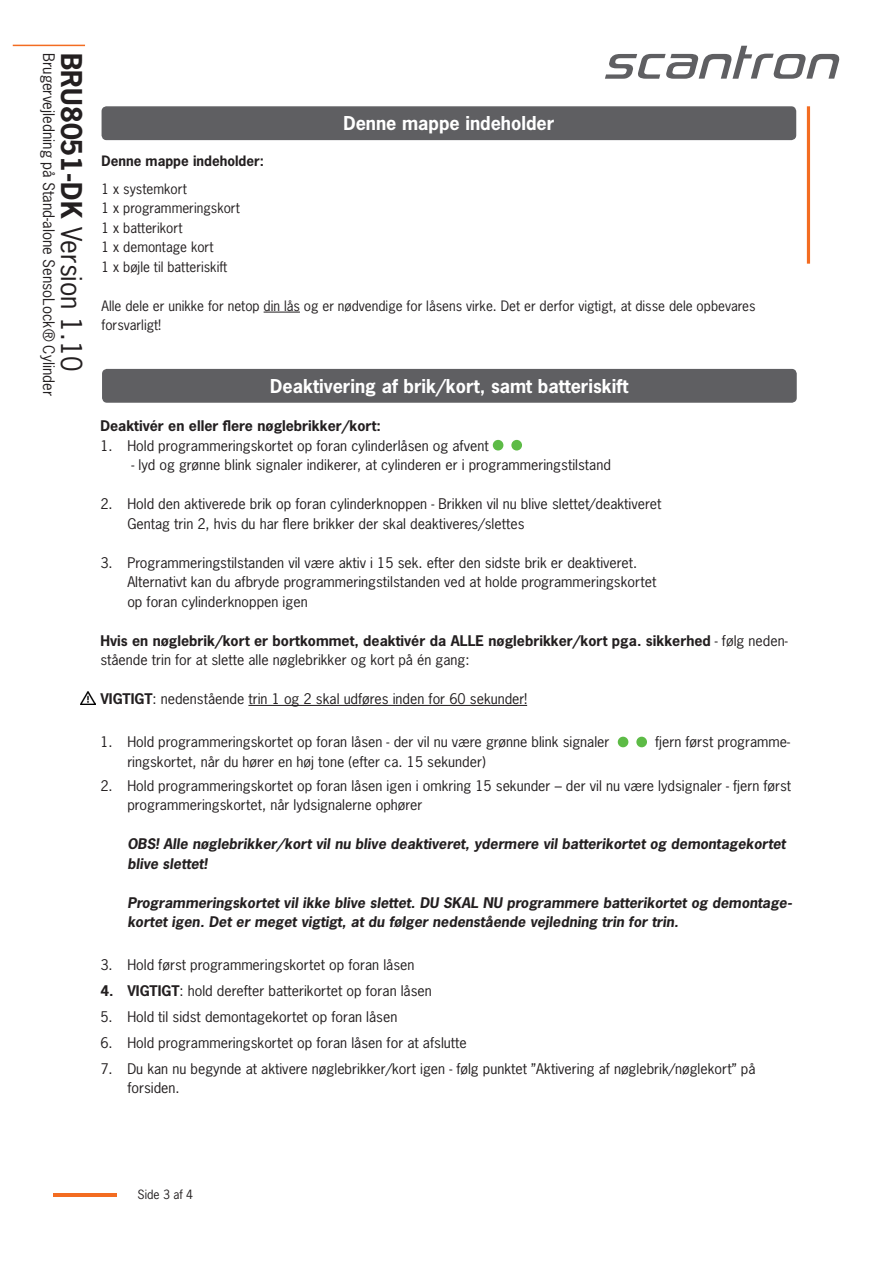
<style>
.page{position:relative;width:893px;height:1263px;background:#fff}
.page>*{position:absolute;margin:0;border:0;box-sizing:border-box;transform-origin:0 0}
.t1{font:27px "News Gothic Std";color:#231f20}
.t2{font:700 18px "News Gothic Std";color:#fff}
.t3{font:15px "News Gothic Std";color:#231f20}
.t4{font:13.8px/19.5px "News Gothic Std";color:#231f20}
.t5{font:italic 700 13.8px/19.5px "News Gothic Std";color:#231f20}
.t6{font:700 13.8px/19.5px "News Gothic Std";color:#231f20}
.t7{font:13.5px/19.5px "News Gothic Std";color:#231f20}
.t8{font:700 13.5px "News Gothic Std";color:#231f20}
.t9{font:12px "News Gothic Std";color:#231f20}
.s1{font-weight:700}
.s2{font-weight:400}
</style>
<div class="page">
<svg style="left:605px;top:46px;width:234px;height:33px"></svg>
<hr style="left:807px;top:106px;width:3px;height:158px;background:#f36c21">
<hr style="left:13px;top:45px;width:72px;height:1px;background:#f36c21">
<hr style="left:53px;top:1193px;width:64px;height:3px;background:#f36c21">
<div style="left:102px;top:107px;width:693px;height:32px;background:#5f5f62;border-radius:4px"></div>
<div style="left:102px;top:106px;width:694px;height:34px;border:2px solid #5f5f62;border-radius:4px"></div>
<hr style="left:264px;top:312px;width:36px;height:1px;background:#231f20">
<div style="left:103px;top:370px;width:693px;height:32px;background:#5f5f62;border-radius:4px"></div>
<div style="left:102px;top:369px;width:695px;height:34px;border:2px solid #5f5f62;border-radius:4px"></div>
<hr style="left:248px;top:705px;width:279px;height:1px;background:#231f20">
<div style="left:494px;top:441px;width:9px;height:9px;background:#5dbb46;border-radius:50%"></div>
<div style="left:493px;top:440px;width:10px;height:10px;border:2px solid #5dbb46;border-radius:50%"></div>
<div style="left:512px;top:441px;width:9px;height:9px;background:#5dbb46;border-radius:50%"></div>
<div style="left:511px;top:440px;width:11px;height:10px;border:2px solid #5dbb46;border-radius:50%"></div>
<div style="left:618px;top:737px;width:10px;height:9px;background:#5dbb46;border-radius:50%"></div>
<div style="left:618px;top:737px;width:10px;height:10px;border:2px solid #5dbb46;border-radius:50%"></div>
<div style="left:637px;top:737px;width:9px;height:9px;background:#5dbb46;border-radius:50%"></div>
<div style="left:636px;top:737px;width:11px;height:10px;border:2px solid #5dbb46;border-radius:50%"></div>
<img style="left:80px;top:691px;width:15px;height:13px">
<p class="t3" style="left:58px;top:53px;width:344px;rotate:90deg">Brugervejledning på Stand-alone SensoLock® Cylinder</p>
<h1 class="t1" style="left:89px;top:53px;width:320px;rotate:90deg"><span class="s1">BRU8051-DK</span> Version 1.10</h1>
<p class="t2" style="left:343px;top:111px;width:212px">Denne mappe indeholder</p>
<p class="t8" style="left:102px;top:152px;width:164px">Denne mappe indeholder:</p>
<p class="t7" style="left:102px;top:179px;width:87px">1 x systemkort</p>
<p class="t7" style="left:102px;top:198px;width:140px">1 x programmeringskort</p>
<p class="t7" style="left:102px;top:218px;width:82px">1 x batterikort</p>
<p class="t7" style="left:102px;top:237px;width:114px">1 x demontage kort</p>
<p class="t7" style="left:102px;top:257px;width:127px">1 x bøjle til batteriskift</p>
<p class="t7" style="left:102px;top:296px;width:656px">Alle dele er unikke for netop din lås og er nødvendige for låsens virke. Det er derfor vigtigt, at disse dele opbevares forsvarligt!</p>
<p class="t2" style="left:270px;top:374px;width:360px">Deaktivering af brik/kort, samt batteriskift</p>
<p class="t6" style="left:100px;top:416px;width:282px">Deaktivér en eller flere nøglebrikker/kort:</p>
<p class="t4" style="left:100px;top:435px;width:390px">1. Hold programmeringskortet op foran cylinderlåsen og afvent</p>
<p class="t4" style="left:131px;top:455px;width:481px">- lyd og grønne blink signaler indikerer, at cylinderen er i programmeringstilstand</p>
<p class="t4" style="left:127px;top:494px;width:536px;text-indent:-27px">2. Hold den aktiverede brik op foran cylinderknoppen - Brikken vil nu blive slettet/deaktiveret<br>Gentag trin 2, hvis du har flere brikker der skal deaktiveres/slettes</p>
<p class="t4" style="left:127px;top:552px;width:530px;text-indent:-27px">3. Programmeringstilstanden vil være aktiv i 15 sek. efter den sidste brik er deaktiveret.<br>Alternativt kan du afbryde programmeringstilstanden ved at holde programmeringskortet op foran cylinderknoppen igen</p>
<p class="t6" style="left:100px;top:630px;width:689px">Hvis en nøglebrik/kort er bortkommet, deaktivér da ALLE nøglebrikker/kort pga. sikkerhed <span class="s2">- følg neden&shy;stående trin for at slette alle nøglebrikker og kort på én gang:</span></p>
<p class="t4" style="left:100px;top:689px;width:428px"><span class="s1">VIGTIGT</span>: nedenstående trin 1 og 2 skal udføres inden for 60 sekunder!</p>
<p class="t4" style="left:100px;top:732px;width:511px">1. Hold programmeringskortet op foran låsen - der vil nu være grønne blink signaler</p>
<p class="t4" style="left:655px;top:732px;width:136px">fjern først programme-</p>
<p class="t4" style="left:127px;top:752px;width:360px">ringskortet, når du hører en høj tone (efter ca. 15 sekunder)</p>
<p class="t4" style="left:127px;top:775px;width:665px;text-indent:-27px">2. Hold programmeringskortet op foran låsen igen i omkring 15 sekunder – der vil nu være lydsignaler - fjern først programmeringskortet, når lydsignalerne ophører</p>
<p class="t5" style="left:127px;top:834px;width:660px">OBS! Alle nøglebrikker/kort vil nu blive deaktiveret, ydermere vil batterikortet og demontagekortet blive slettet!</p>
<p class="t5" style="left:127px;top:893px;width:666px">Programmeringskortet vil ikke blive slettet. DU SKAL NU programmere batterikortet og demontage&shy;kortet igen. Det er meget vigtigt, at du følger nedenstående vejledning trin for trin.</p>
<p class="t4" style="left:100px;top:955px;width:316px">3. Hold først programmeringskortet op foran låsen</p>
<p class="t4" style="left:100px;top:981px;width:333px"><span class="s1">4. VIGTIGT</span>: hold derefter batterikortet op foran låsen</p>
<p class="t4" style="left:100px;top:1007px;width:298px">5. Hold til sidst demontagekortet op foran låsen</p>
<p class="t4" style="left:100px;top:1033px;width:368px">6. Hold programmeringskortet op foran låsen for at afslutte</p>
<p class="t4" style="left:127px;top:1059px;width:630px;text-indent:-27px">7. Du kan nu begynde at aktivere nøglebrikker/kort igen - følg punktet ”Aktivering af nøglebrik/nøglekort” på forsiden.</p>
<p class="t9" style="left:138px;top:1187px;width:57px">Side 3 af 4</p>
</div>
